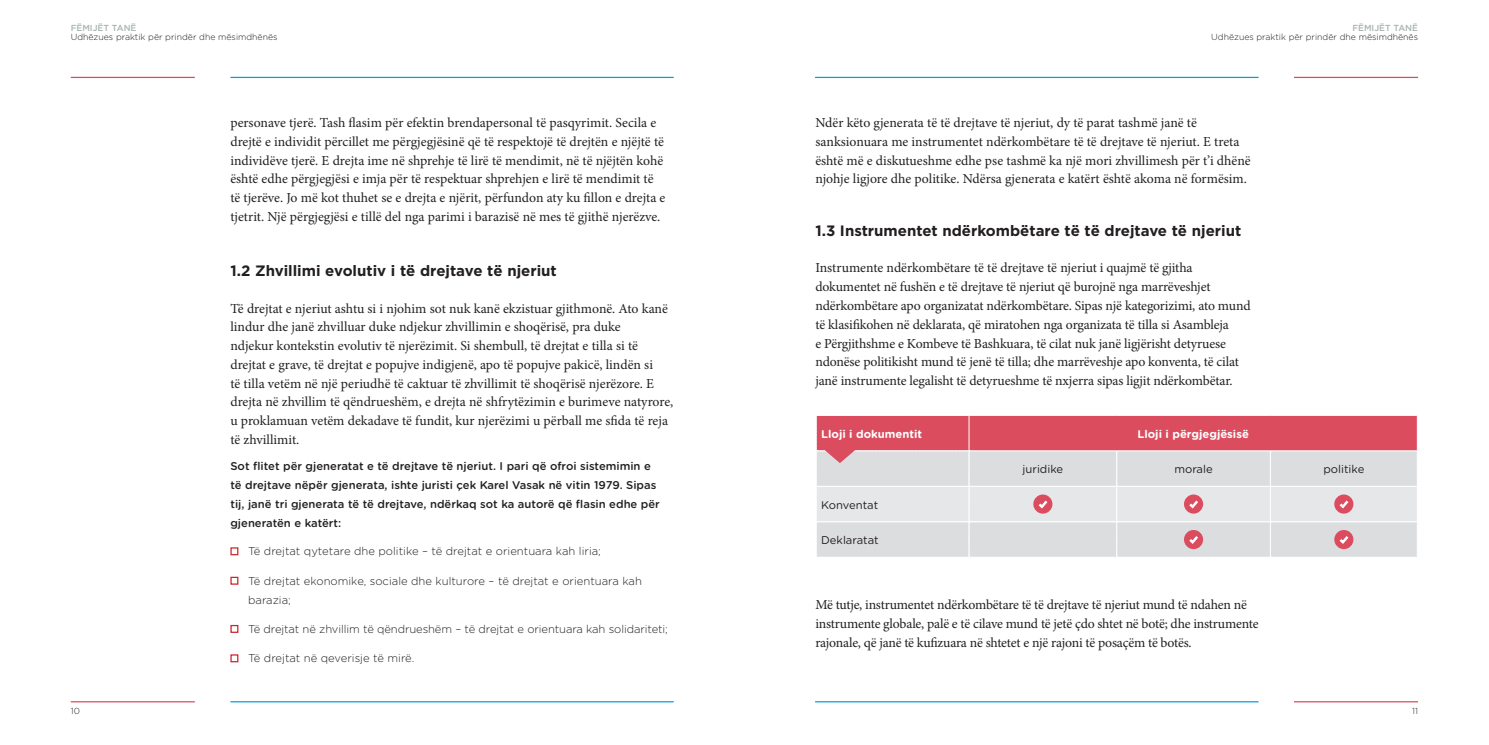
<style>
.page{position:relative;width:1489px;height:745px;background:#fff}
.page>*{position:absolute;margin:0;border:0;box-sizing:border-box;transform-origin:0 0}
.t1{font:700 15px "Gotham HTF";color:#231f20}
.t2{font:13.75px/18.8px "Minion Pro";letter-spacing:-.005em;color:#231f20}
.t3{font:300 11.25px/18.8px "Gotham Rounded";color:#231f20}
.t4{font:500 11.25px/18.8px "Gotham Rounded";color:#231f20}
.t5{font:11.25px "Gotham Rounded";color:#231f20}
.t6{font:700 11.25px "Gotham Rounded";color:#fff}
.t7{font:300 8.75px "Gotham HTF";color:#231f20}
.t8{font:500 8.75px "Gotham HTF";color:#a8b4b3}
</style>
<div class="page">
<hr style="left:815px;top:700px;width:443px;height:2px;background:#00a1e3">
<hr style="left:1293px;top:700px;width:124px;height:2px;background:#db4c5f">
<hr style="left:230px;top:77px;width:443px;height:1px;background:#00a1e3">
<hr style="left:230px;top:700px;width:443px;height:2px;background:#00a1e3">
<hr style="left:71px;top:77px;width:124px;height:1px;background:#db4c5f">
<hr style="left:71px;top:700px;width:124px;height:2px;background:#db4c5f">
<hr style="left:815px;top:77px;width:443px;height:1px;background:#00a1e3">
<hr style="left:1293px;top:77px;width:124px;height:1px;background:#db4c5f">
<div style="left:230px;top:547px;width:8px;height:8px;border:1px solid #d1232a"></div>
<div style="left:230px;top:576px;width:8px;height:8px;border:1px solid #d1232a"></div>
<div style="left:230px;top:624px;width:8px;height:8px;border:1px solid #d1232a"></div>
<div style="left:230px;top:654px;width:8px;height:8px;border:1px solid #d1232a"></div>
<svg style="left:816px;top:415px;width:602px;height:142px;background:#dfbbc1"></svg>
<p class="t8" style="left:71px;top:23px;width:67px">FËMIJËT TANË</p>
<p class="t8" style="left:1352px;top:23px;width:67px">FËMIJËT TANË</p>
<p class="t7" style="left:71px;top:32px;width:208px">Udhëzues praktik për prindër dhe mësimdhënës</p>
<p class="t7" style="left:1211px;top:32px;width:208px">Udhëzues praktik për prindër dhe mësimdhënës</p>
<p class="t2" style="left:230px;top:113px;width:436px">personave tjerë. Tash flasim për efektin brendapersonal të pasqyrimit. Secila e drejtë e individit përcillet me përgjegjësinë që të respektojë të drejtën e njëjtë të individëve tjerë. E drejta ime në shprehje të lirë të mendimit, në të njëjtën kohë është edhe përgjegjësi e imja për të respektuar shprehjen e lirë të mendimit të të tjerëve. Jo më kot thuhet se e drejta e njërit, përfundon aty ku fillon e drejta e tjetrit. Një përgjegjësi e tillë del nga parimi i barazisë në mes të gjithë njerëzve.</p>
<p class="t1" style="left:230px;top:262px;width:328px">1.2 Zhvillimi evolutiv i të drejtave të njeriut</p>
<p class="t2" style="left:230px;top:298px;width:444px">Të drejtat e njeriut ashtu si i njohim sot nuk kanë ekzistuar gjithmonë. Ato kanë lindur dhe janë zhvilluar duke ndjekur zhvillimin e shoqërisë, pra duke<br>ndjekur kontekstin evolutiv të njerëzimit. Si shembull, të drejtat e tilla si të drejtat e grave, të drejtat e popujve indigjenë, apo të popujve pakicë, lindën si<br>të tilla vetëm në një periudhë të caktuar të zhvillimit të shoqërisë njerëzore. E drejta në zhvillim të qëndrueshëm, e drejta në shfrytëzimin e burimeve natyrore, u proklamuan vetëm dekadave të fundit, kur njerëzimi u përball me sfida të reja të zhvillimit.</p>
<p class="t4" style="left:230px;top:456px;width:431px">Sot flitet për gjeneratat e të drejtave të njeriut. I pari që ofroi sistemimin e të drejtave nëpër gjenerata, ishte juristi çek Karel Vasak në vitin 1979. Sipas tij, janë tri gjenerata të të drejtave, ndërkaq sot ka autorë që flasin edhe për gjeneratën e katërt:</p>
<p class="t3" style="left:248px;top:541px;width:354px">Të drejtat qytetare dhe politike – të drejtat e orientuara kah liria;</p>
<p class="t3" style="left:248px;top:570px;width:395px">Të drejtat ekonomike, sociale dhe kulturore – të drejtat e orientuara kah barazia;</p>
<p class="t3" style="left:248px;top:618px;width:421px">Të drejtat në zhvillim të qëndrueshëm – të drejtat e orientuara kah solidariteti;</p>
<p class="t3" style="left:248px;top:648px;width:168px">Të drejtat në qeverisje të mirë.</p>
<p class="t2" style="left:815px;top:113px;width:437px">Ndër këto gjenerata të të drejtave të njeriut, dy të parat tashmë janë të sanksionuara me instrumentet ndërkombëtare të të drejtave të njeriut. E treta është më e diskutueshme edhe pse tashmë ka një mori zhvillimesh për t’i dhënë njohje ligjore dhe politike. Ndërsa gjenerata e katërt është akoma në formësim.</p>
<p class="t1" style="left:815px;top:222px;width:427px">1.3 Instrumentet ndërkombëtare të të drejtave të njeriut</p>
<p class="t2" style="left:815px;top:258px;width:436px">Instrumente ndërkombëtare të të drejtave të njeriut i quajmë të gjitha dokumentet në fushën e të drejtave të njeriut që burojnë nga marrëveshjet ndërkombëtare apo organizatat ndërkombëtare. Sipas një kategorizimi, ato mund të klasifikohen në deklarata, që miratohen nga organizata të tilla si Asambleja<br>e Përgjithshme e Kombeve të Bashkuara, të cilat nuk janë ligjërisht detyruese ndonëse politikisht mund të jenë të tilla; dhe marrëveshje apo konventa, të cilat janë instrumente legalisht të detyrueshme të nxjerra sipas ligjit ndërkombëtar.</p>
<p class="t6" style="left:821px;top:425px;width:102px">Lloji i dokumentit</p>
<p class="t6" style="left:1137px;top:425px;width:113px">Lloji i përgjegjësisë</p>
<p class="t5" style="left:1022px;top:461px;width:42px">juridike</p>
<p class="t5" style="left:1174px;top:461px;width:40px">morale</p>
<p class="t5" style="left:1323px;top:461px;width:42px">politike</p>
<p class="t5" style="left:821px;top:496px;width:59px">Konventat</p>
<p class="t5" style="left:821px;top:532px;width:59px">Deklaratat</p>
<p class="t2" style="left:815px;top:595px;width:444px">Më tutje, instrumentet ndërkombëtare të të drejtave të njeriut mund të ndahen në instrumente globale, palë e të cilave mund të jetë çdo shtet në botë; dhe instrumente rajonale, që janë të kufizuara në shtetet e një rajoni të posaçëm të botës.</p>
<p class="t7" style="left:71px;top:705px;width:11px">10</p>
<p class="t7" style="left:1411px;top:705px;width:7px">11</p>
</div>
